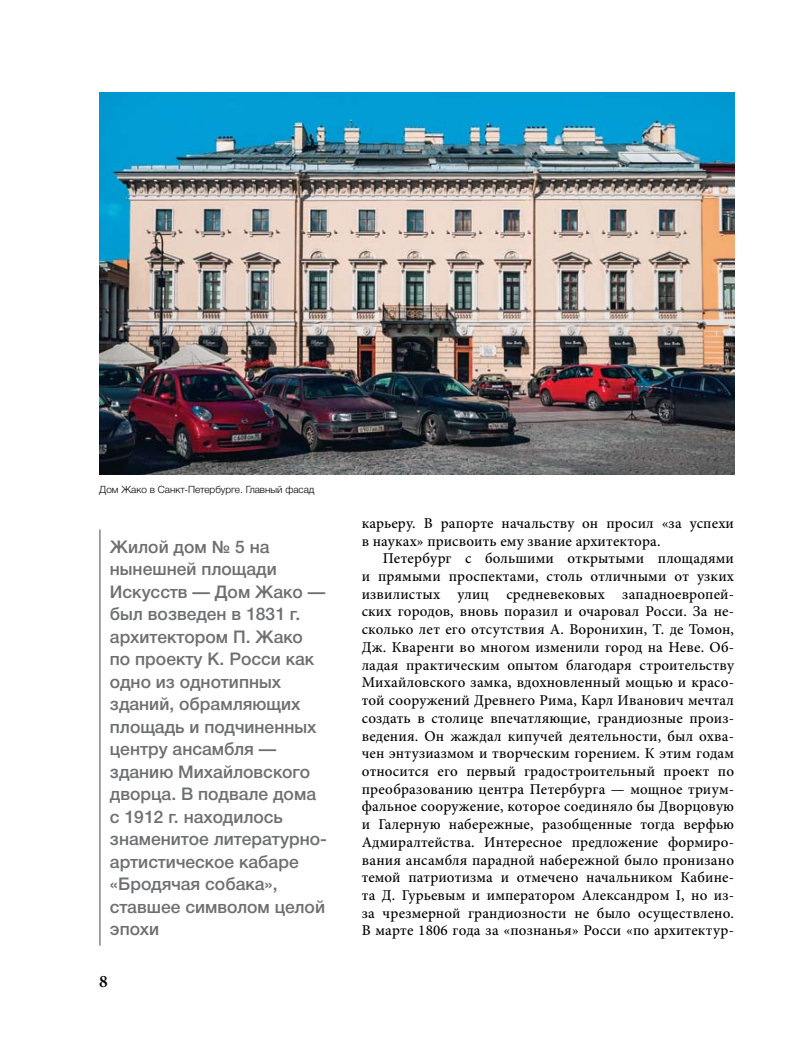
<style>
.page{position:relative;width:805px;height:1063px;background:#fff}
.page>*{position:absolute;margin:0;border:0;box-sizing:border-box;transform-origin:0 0}
.t1{font:500 17.5px/22.5px "Helvetica Neue Cyr";color:#6d6f71}
.t2{font:600 17.5px "Minion Pro";color:#000}
.t3{font:500 15px/17.8px "Minion Pro";letter-spacing:.01em;color:#000}
.t4{font:300 10px "Helvetica Neue Cyr";color:#000}
</style>
<div class="page">
<hr style="left:99px;top:529px;width:1px;height:417px;background:#6d6f71">
<img style="left:99px;top:93px;width:634px;height:382px">
<p class="t4" style="left:99px;top:483px;width:217px">Дом Жако в Санкт-Петербурге. Главный фасад</p>
<p class="t1" style="left:110px;top:535px;width:218px">Жилой дом № 5 на нынешней площади<br>Искусств — Дом Жако — был возведен в 1831 г. архитектором П. Жако по проекту К. Росси как одно из однотипных зданий, обрамляющих площадь и подчиненных центру ансамбля — зданию Михайловского дворца. В подвале дома с 1912 г. находилось знаменитое литературно&shy;артистическое кабаре «Бродячая собака», ставшее символом целой эпохи</p>
<p class="t2" style="left:99px;top:969px;width:10px">8</p>
<p class="t3" style="left:361px;top:514px;width:374px">карьеру. В рапорте начальству он просил «за успехи в науках» присвоить ему звание архитектора.</p>
<p class="t3" style="left:361px;top:550px;width:374px;text-align:justify;text-indent:21px">Петербург с большими открытыми площадями и прямыми проспектами, столь отличными от узких извилистых улиц средневековых западноевропей&shy;ских городов, вновь поразил и очаровал Росси. За не&shy;сколько лет его отсутствия А. Воронихин, Т. де Томон, Дж. Кваренги во многом изменили город на Неве. Об&shy;ладая практическим опытом благодаря строительству Михайловского замка, вдохновленный мощью и красо&shy;той сооружений Древнего Рима, Карл Иванович мечтал создать в столице впечатляющие, грандиозные произ&shy;ведения. Он жаждал кипучей деятельности, был охва&shy;чен энтузиазмом и творческим горением. К этим годам относится его первый градостроительный проект по преобразованию центра Петербурга — мощное триум&shy;фальное сооружение, которое соединяло бы Дворцовую и Галерную набережные, разобщенные тогда верфью Адмиралтейства. Интересное предложение формиро&shy;вания ансамбля парадной набережной было пронизано темой патриотизма и отмечено начальником Кабине&shy;та Д. Гурьевым и императором Александром I, но из&shy;за чрезмерной грандиозности не было осуществлено.<br>В марте 1806 года за «познанья» Росси «по архитектур-</p>
</div>
